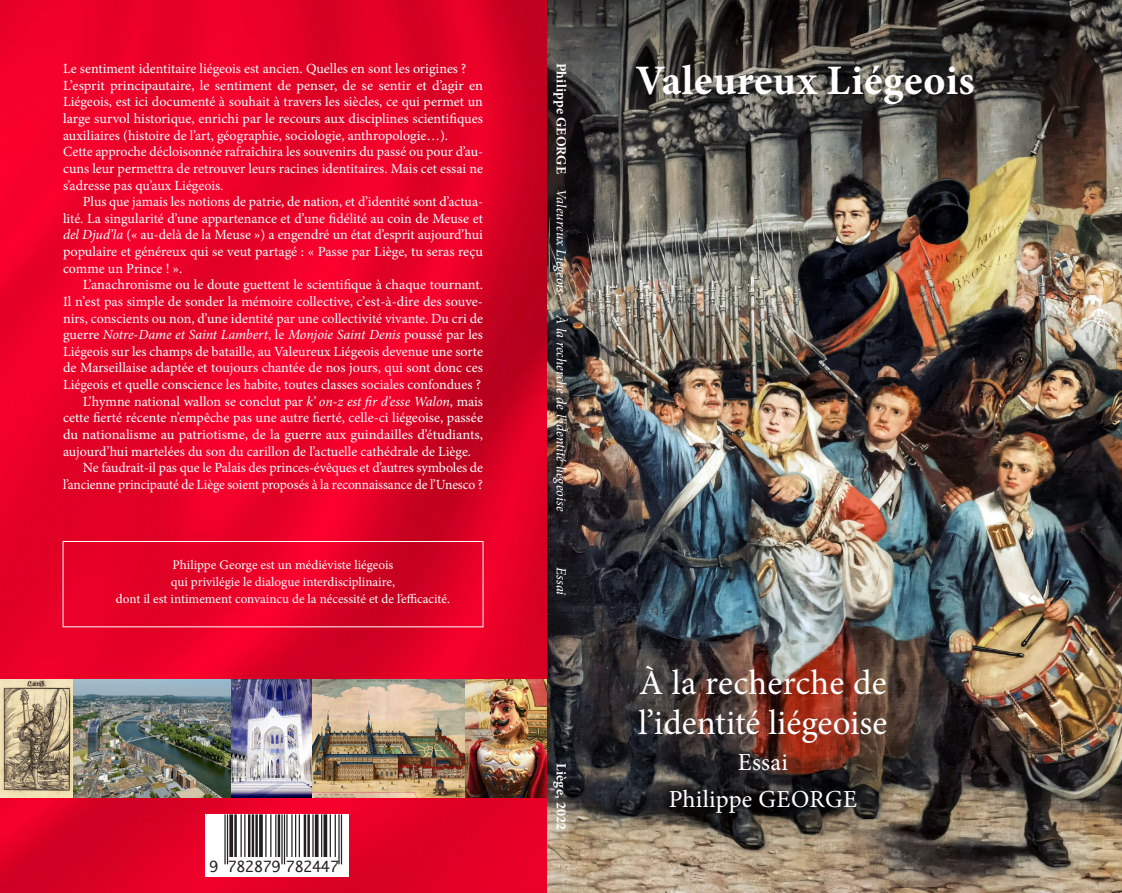
<style>
.page{position:relative;width:1122px;height:893px;background:#fff}
.page>*{position:absolute;margin:0;border:0;box-sizing:border-box;transform-origin:0 0}
.t1{font:700 42px "Minion Pro";letter-spacing:.015em;color:#fff}
.t2{font:35px/40.2px "Minion Pro";color:#fff}
.t3{font:24.5px/36.8px "Minion Pro";letter-spacing:.01em;color:#fff;text-align:center}
.t4{font:14.7px "Monaco";color:#231f20}
.t5{font:14px/16.6px "Minion Pro";color:#fff}
.t6{font:italic 14px "Minion Pro";color:#fff}
.t7{font:14px "Minion Pro";color:#fff;scale:.96 1}
.t8{font:700 14px "Minion Pro";letter-spacing:.01em;color:#fff}
.t9{font:13.12px/16.6px "Minion Pro";color:#fff;text-align:center}
.s1{font-style:italic}
.s2{font-style:normal}
.s3{font-weight:700;font-style:normal}
</style>
<div class="page">
<img style="left:0;top:0;width:1121px;height:893px">
<div style="left:63px;top:541px;width:420px;height:86px;border:1px solid #fff"></div>
<img style="left:0;top:679px;width:546px;height:118px">
<svg style="left:205px;top:814px;width:143px;height:63px"></svg>
<hr style="left:341px;top:814px;width:1px;height:50px;background:#231f20">
<hr style="left:338px;top:814px;width:1px;height:50px;background:#231f20">
<hr style="left:334px;top:814px;width:2px;height:43px;background:#231f20">
<hr style="left:329px;top:814px;width:2px;height:43px;background:#231f20">
<svg style="left:323px;top:814px;width:4px;height:43px"></svg>
<hr style="left:321px;top:814px;width:1px;height:43px;background:#231f20">
<hr style="left:315px;top:814px;width:3px;height:43px;background:#231f20">
<hr style="left:312px;top:814px;width:1px;height:43px;background:#231f20">
<hr style="left:307px;top:814px;width:3px;height:43px;background:#231f20">
<hr style="left:303px;top:814px;width:3px;height:43px;background:#231f20">
<hr style="left:299px;top:814px;width:1px;height:43px;background:#231f20">
<hr style="left:295px;top:814px;width:1px;height:43px;background:#231f20">
<hr style="left:291px;top:814px;width:1px;height:43px;background:#231f20">
<hr style="left:286px;top:814px;width:1px;height:43px;background:#231f20">
<hr style="left:284px;top:814px;width:1px;height:50px;background:#231f20">
<hr style="left:281px;top:814px;width:1px;height:50px;background:#231f20">
<hr style="left:277px;top:814px;width:3px;height:43px;background:#231f20">
<hr style="left:275px;top:814px;width:1px;height:43px;background:#231f20">
<hr style="left:270px;top:814px;width:1px;height:43px;background:#231f20">
<hr style="left:265px;top:814px;width:1px;height:43px;background:#231f20">
<svg style="left:259px;top:814px;width:4px;height:43px"></svg>
<hr style="left:255px;top:814px;width:3px;height:43px;background:#231f20">
<hr style="left:251px;top:814px;width:3px;height:43px;background:#231f20">
<hr style="left:248px;top:814px;width:2px;height:43px;background:#231f20">
<hr style="left:244px;top:814px;width:1px;height:43px;background:#231f20">
<hr style="left:240px;top:814px;width:2px;height:43px;background:#231f20">
<hr style="left:234px;top:814px;width:3px;height:43px;background:#231f20">
<svg style="left:229px;top:814px;width:4px;height:43px"></svg>
<hr style="left:227px;top:814px;width:1px;height:50px;background:#231f20">
<hr style="left:224px;top:814px;width:1px;height:50px;background:#231f20">
<p class="t5" style="left:63px;top:60px;width:421px">Le sentiment identitaire liégeois est ancien. Quelles en sont les origines ?<br>L’esprit principautaire, le sentiment de penser, de se sentir et d’agir en Liégeois, est ici documenté à souhait à travers les siècles, ce qui permet un large survol historique, enrichi par le recours aux disciplines scientifiques auxiliaires (histoire de l’art, géographie, sociologie, anthropologie…).<br>Cette approche décloisonnée rafraîchira les souvenirs du passé ou pour d’au&shy;cuns leur permettra de retrouver leurs racines identitaires. Mais cet essai ne s’adresse pas qu’aux Liégeois.</p>
<p class="t5" style="left:63px;top:193px;width:421px;text-align:justify;text-indent:20px">Plus que jamais les notions de patrie, de nation, et d’identité sont d’actua&shy;lité. La singularité d’une appartenance et d’une fidélité au coin de Meuse et <span class="s1">del Djud’la</span> (« au-delà de la Meuse ») a engendré un état d’esprit aujourd’hui populaire et généreux qui se veut partagé : « Passe par Liège, tu seras reçu comme un Prince ! ».</p>
<p class="t5" style="left:83px;top:277px;width:401px">L’anachronisme ou le doute guettent le scientifique à chaque tournant.</p>
<p class="t5" style="left:63px;top:293px;width:421px">Il n’est pas simple de sonder la mémoire collective, c’est-à-dire des souve-</p>
<p class="t5" style="left:63px;top:310px;width:421px">nirs, conscients ou non, d’une identité par une collectivité vivante. Du cri de</p>
<p class="t6" style="left:63px;top:325px;width:421px"><span class="s2">guerre</span> Notre-Dame et Saint Lambert<span class="s2">, le</span> Monjoie Saint Denis <span class="s2">poussé par les</span></p>
<p class="t5" style="left:63px;top:343px;width:421px">Liégeois sur les champs de bataille, au Valeureux Liégeois devenue une sorte</p>
<p class="t5" style="left:63px;top:360px;width:421px">de Marseillaise adaptée et toujours chantée de nos jours, qui sont donc ces</p>
<p class="t5" style="left:63px;top:376px;width:419px">Liégeois et quelle conscience les habite, toutes classes sociales confondues ?</p>
<p class="t5" style="left:83px;top:393px;width:401px">L’hymne national wallon se conclut par <span class="s1">k’ on-z est fir d’esse Walon</span>, mais</p>
<p class="t5" style="left:63px;top:410px;width:421px">cette fierté récente n’empêche pas une autre fierté, celle-ci liégeoise, passée</p>
<p class="t5" style="left:63px;top:426px;width:421px">du nationalisme au patriotisme, de la guerre aux guindailles d’étudiants,</p>
<p class="t5" style="left:63px;top:443px;width:409px">aujourd’hui martelées du son du carillon de l’actuelle cathédrale de Liège.</p>
<p class="t5" style="left:83px;top:459px;width:401px">Ne faudrait-il pas que le Palais des princes-évêques et d’autres symboles de</p>
<p class="t7" style="left:63px;top:475px;width:439px">l’ancienne principauté de Liège soient proposés à la reconnaissance de l’Unesco ?</p>
<p class="t9" style="left:116px;top:557px;width:335px">Philippe George est un médiéviste liégeois<br>qui privilégie le dialogue interdisciplinaire,<br>dont il est intimement convaincu de la nécessité et de l’efficacité.</p>
<p class="t4" style="left:209px;top:854px;width:131px">9 782879 782447</p>
<p class="t6" style="left:570px;top:63px;width:232px;rotate:90deg"><span class="s3">Philippe GEORGE</span> Valeureux Liégeois</p>
<p class="t6" style="left:570px;top:315px;width:198px;rotate:90deg">À la recherche de l’identité liégeoise</p>
<p class="t6" style="left:570px;top:567px;width:30px;rotate:90deg">Essai</p>
<p class="t8" style="left:571px;top:763px;width:69px;rotate:90deg">Liège, 2022</p>
<h1 class="t1" style="left:635px;top:51px;width:340px">Valeureux Liégeois</h1>
<h2 class="t2" style="left:638px;top:662px;width:250px">À la recherche de l’identité liégeoise</h2>
<h3 class="t3" style="left:668px;top:744px;width:190px">Essai<br>Philippe GEORGE</h3>
</div>
